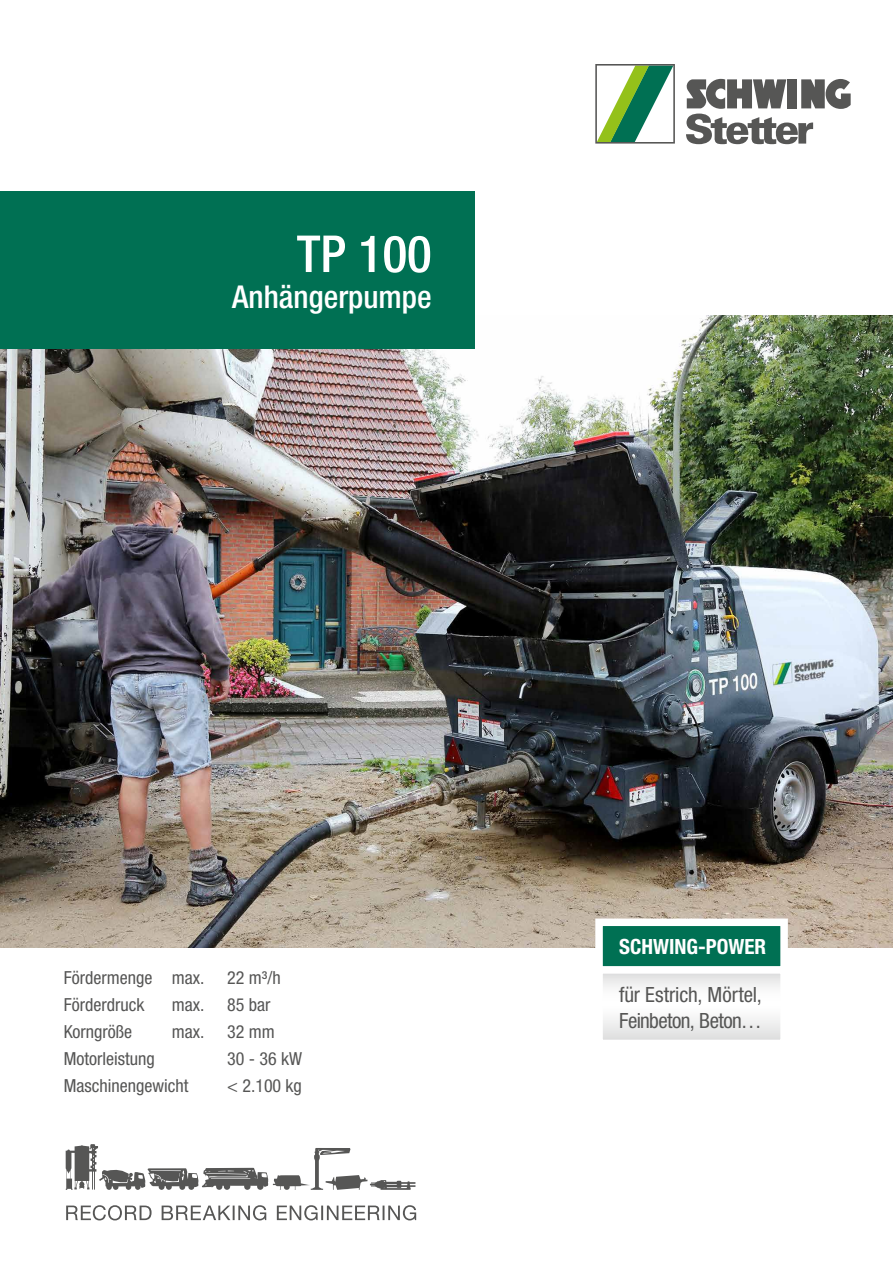
<style>
.page{position:relative;width:893px;height:1263px;background:#fff}
.page>*{position:absolute;margin:0;border:0;box-sizing:border-box;transform-origin:0 0}
.t1{font:500 condensed 51px "Helvetica Neue LT";color:#fff}
.t2{font:500 condensed 31.5px "Helvetica Neue LT";color:#fff}
.t3{font:condensed 21px/25.5px "Helvetica Neue LT";letter-spacing:-.01em;color:#565655}
.t4{font:700 condensed 21px "Helvetica Neue LT";color:#fff}
.t5{font:condensed 18px "Helvetica Neue LT";color:#565655}
</style>
<div class="page">
<img style="left:0;top:316px;width:893px;height:631px">
<svg style="left:66px;top:1144px;width:349px;height:46px"></svg>
<svg style="left:66px;top:1205px;width:350px;height:15px"></svg>
<svg style="left:686px;top:79px;width:165px;height:65px"></svg>
<svg style="left:595px;top:64px;width:80px;height:80px"></svg>
<div style="left:599px;top:922px;width:185px;height:48px;background:#007053"></div>
<div style="left:595px;top:918px;width:193px;height:56px;border:8px solid #fff"></div>
<svg style="left:604px;top:975px;width:175px;height:63px"></svg>
<div style="left:595px;top:966px;width:193px;height:81px;border:8px solid #fff"></div>
<div style="left:0;top:191px;width:474px;height:158px;background:#007053"></div>
<h1 class="t1" style="left:297px;top:223px;width:136px">TP 100</h1>
<h2 class="t2" style="left:232px;top:278px;width:201px">Anhängerpumpe</h2>
<p class="t5" style="left:64px;top:967px;width:142px">Fördermenge max.</p>
<p class="t5" style="left:227px;top:967px;width:55px">22 m³/h</p>
<p class="t5" style="left:64px;top:994px;width:82px">Förderdruck</p>
<p class="t5" style="left:172px;top:994px;width:34px">max.</p>
<p class="t5" style="left:227px;top:994px;width:45px">85 bar</p>
<p class="t5" style="left:64px;top:1021px;width:70px">Korngröße</p>
<p class="t5" style="left:172px;top:1021px;width:34px">max.</p>
<p class="t5" style="left:227px;top:1021px;width:49px">32 mm</p>
<p class="t5" style="left:64px;top:1048px;width:92px">Motorleistung</p>
<p class="t5" style="left:227px;top:1048px;width:76px">30 - 36 kW</p>
<p class="t5" style="left:64px;top:1075px;width:126px">Maschinengewicht</p>
<p class="t5" style="left:227px;top:1075px;width:76px">&lt; 2.100 kg</p>
<p class="t4" style="left:619px;top:934px;width:148px">SCHWING-POWER</p>
<p class="t3" style="left:619px;top:982px;width:144px">für Estrich, Mörtel,<br>Feinbeton, Beton…</p>
</div>
